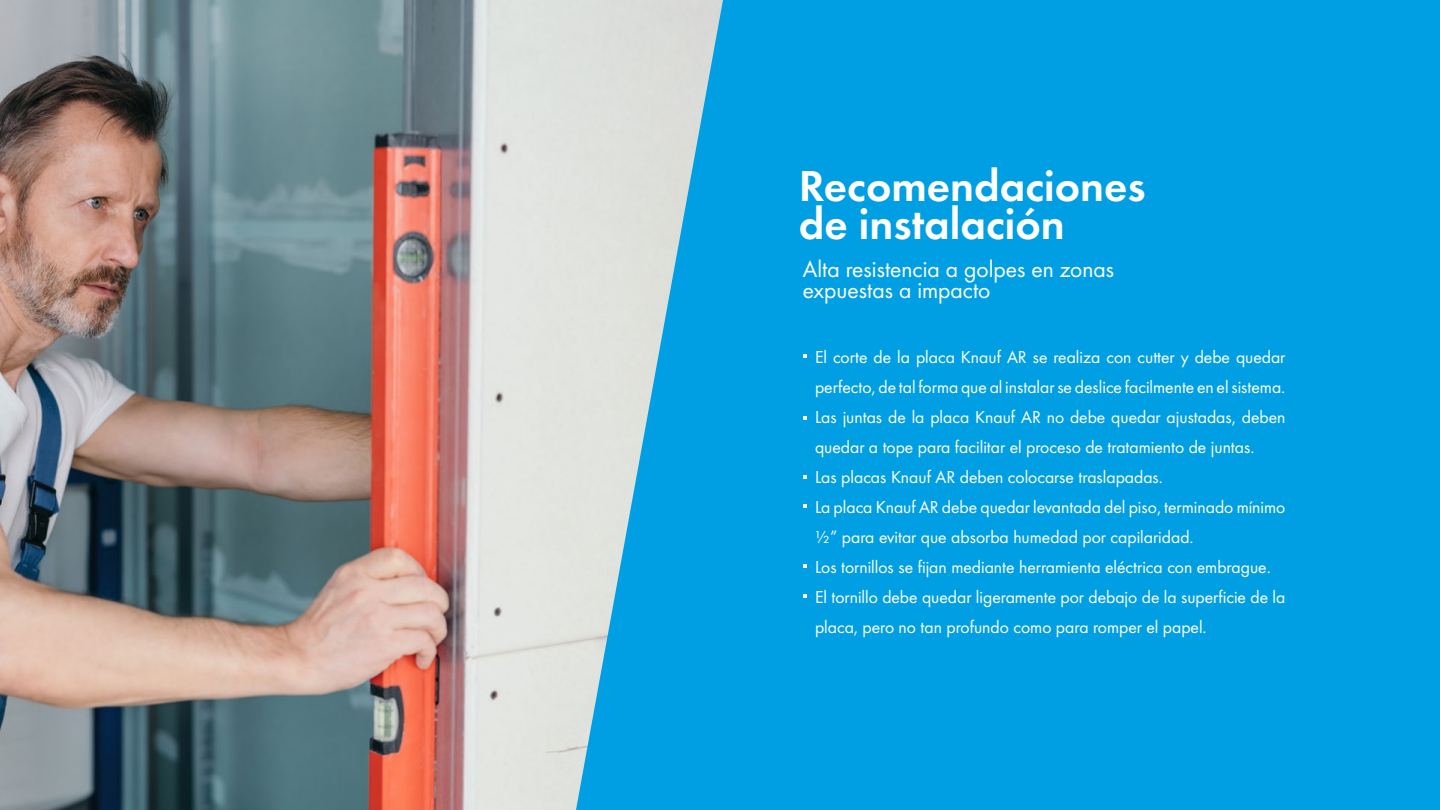
<style>
.page{position:relative;width:1440px;height:810px;background:#fff}
.page>*{position:absolute;margin:0;border:0;box-sizing:border-box;transform-origin:0 0}
.t1{font:45px/38.2px "Futura Dem";color:#fff}
.t2{font:24px/21px "Futura Boo";color:#fff}
.t3{font:18px/30px "Futura Boo";color:#fff}
</style>
<div class="page">
<img style="left:0;top:0;width:576px;height:810px">
<svg style="left:576px;top:0;width:234px;height:810px;background:#45b3e0"></svg>
<div style="left:810px;top:0;width:630px;height:810px;background:#009fe3"></div>
<svg style="left:803px;top:354px;width:4px;height:4px"></svg>
<svg style="left:803px;top:564px;width:4px;height:4px"></svg>
<svg style="left:803px;top:416px;width:4px;height:4px"></svg>
<svg style="left:803px;top:594px;width:4px;height:4px"></svg>
<svg style="left:803px;top:475px;width:4px;height:4px"></svg>
<svg style="left:803px;top:504px;width:4px;height:4px"></svg>
<h1 class="t1" style="left:799px;top:163px;width:348px">Recomendaciones de instalación</h1>
<h2 class="t2" style="left:803px;top:259px;width:313px">Alta resistencia a golpes en zonas expuestas a impacto</h2>
<p class="t3" style="left:815px;top:341px;width:472px">El corte de la placa Knauf AR se realiza con cutter y debe quedar perfecto, de tal forma que al instalar se deslice facilmente en el sistema.<br>Las juntas de la placa Knauf AR no debe quedar ajustadas, deben quedar a tope para facilitar el proceso de tratamiento de juntas.<br>Las placas Knauf AR deben colocarse traslapadas.<br>La placa Knauf AR debe quedar levantada del piso, terminado mínimo ½” para evitar que absorba humedad por capilaridad.<br>Los tornillos se fijan mediante herramienta eléctrica con embrague.<br>El tornillo debe quedar ligeramente por debajo de la superficie de la placa, pero no tan profundo como para romper el papel.</p>
</div>
